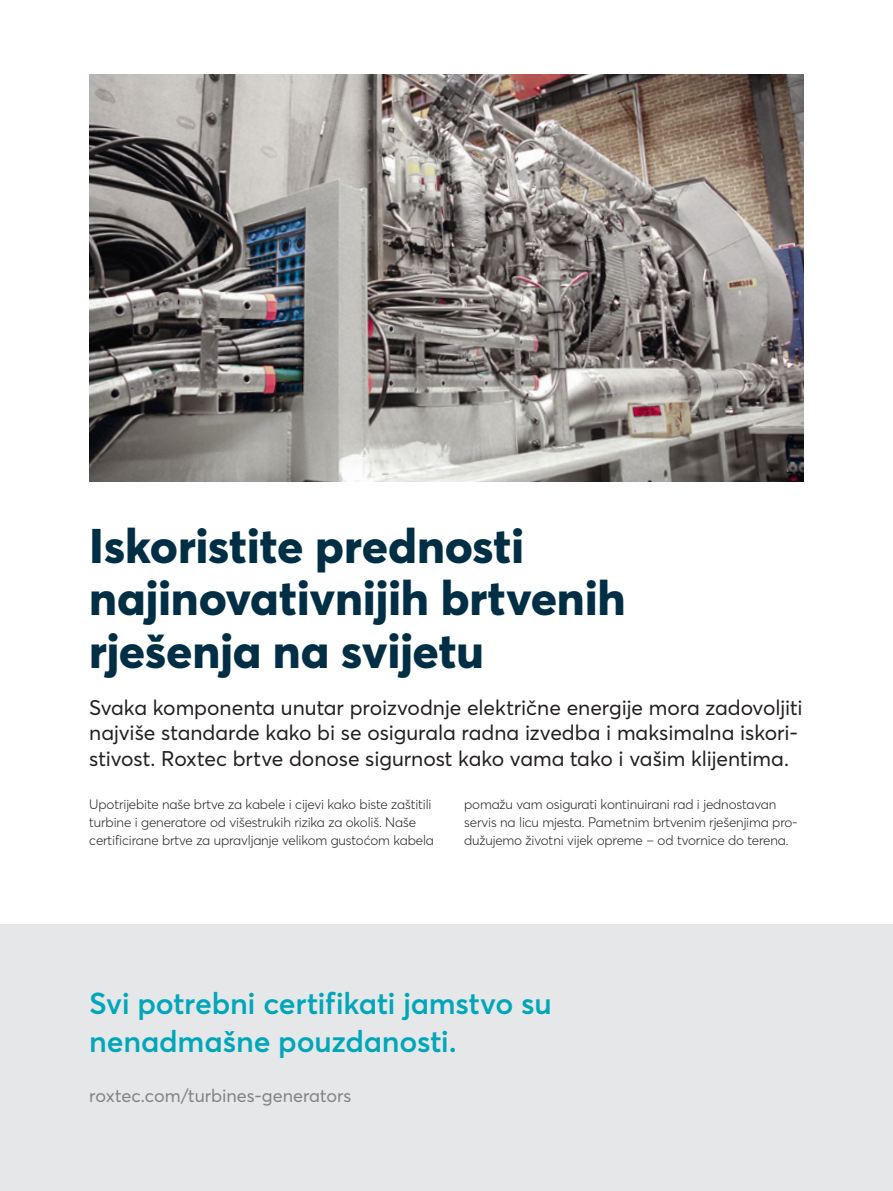
<style>
.page{position:relative;width:893px;height:1191px;background:#fff}
.page>*{position:absolute;margin:0;border:0;box-sizing:border-box;transform-origin:0 0}
.t1{font:800 48px/52.5px "Averta PE";letter-spacing:-.005em;color:#002f45}
.t2{font:600 30px/37.5px "Averta PE";letter-spacing:-.01em;color:#00a6b9}
.t3{font:21px/25.5px "Averta PE";color:#231f20}
.t4{font:18px "Averta PE";color:#808285}
.t5{font:300 13.5px/18px "Averta PE";letter-spacing:-.01em;color:#231f20}
</style>
<div class="page">
<div style="left:0;top:924px;width:893px;height:267px;background:#e6e7e9"></div>
<img style="left:89px;top:74px;width:715px;height:408px">
<h1 class="t1" style="left:89px;top:517px;width:538px">Iskoristite prednosti najinovativnijih brtvenih rješenja na svijetu</h1>
<h3 class="t3" style="left:89px;top:693px;width:715px">Svaka komponenta unutar proizvodnje električne energije mora zadovoljiti najviše standarde kako bi se osigurala radna izvedba i maksimalna iskori&shy;stivost. Roxtec brtve donose sigurnost kako vama tako i vašim klijentima.</h3>
<p class="t5" style="left:89px;top:795px;width:346px">Upotrijebite naše brtve za kabele i cijevi kako biste zaštitili turbine i generatore od višestrukih rizika za okoliš. Naše certificirane brtve za upravljanje velikom gustoćom kabela</p>
<p class="t5" style="left:464px;top:795px;width:335px">pomažu vam osigurati kontinuirani rad i jednostavan servis na licu mjesta. Pametnim brtvenim rješenjima pro&shy;dužujemo životni vijek opreme – od tvornice do terena.</p>
<h2 class="t2" style="left:89px;top:983px;width:464px">Svi potrebni certifikati jamstvo su nenadmašne pouzdanosti.</h2>
<h3 class="t4" style="left:89px;top:1083px;width:264px">roxtec.com/turbines-generators</h3>
</div>
